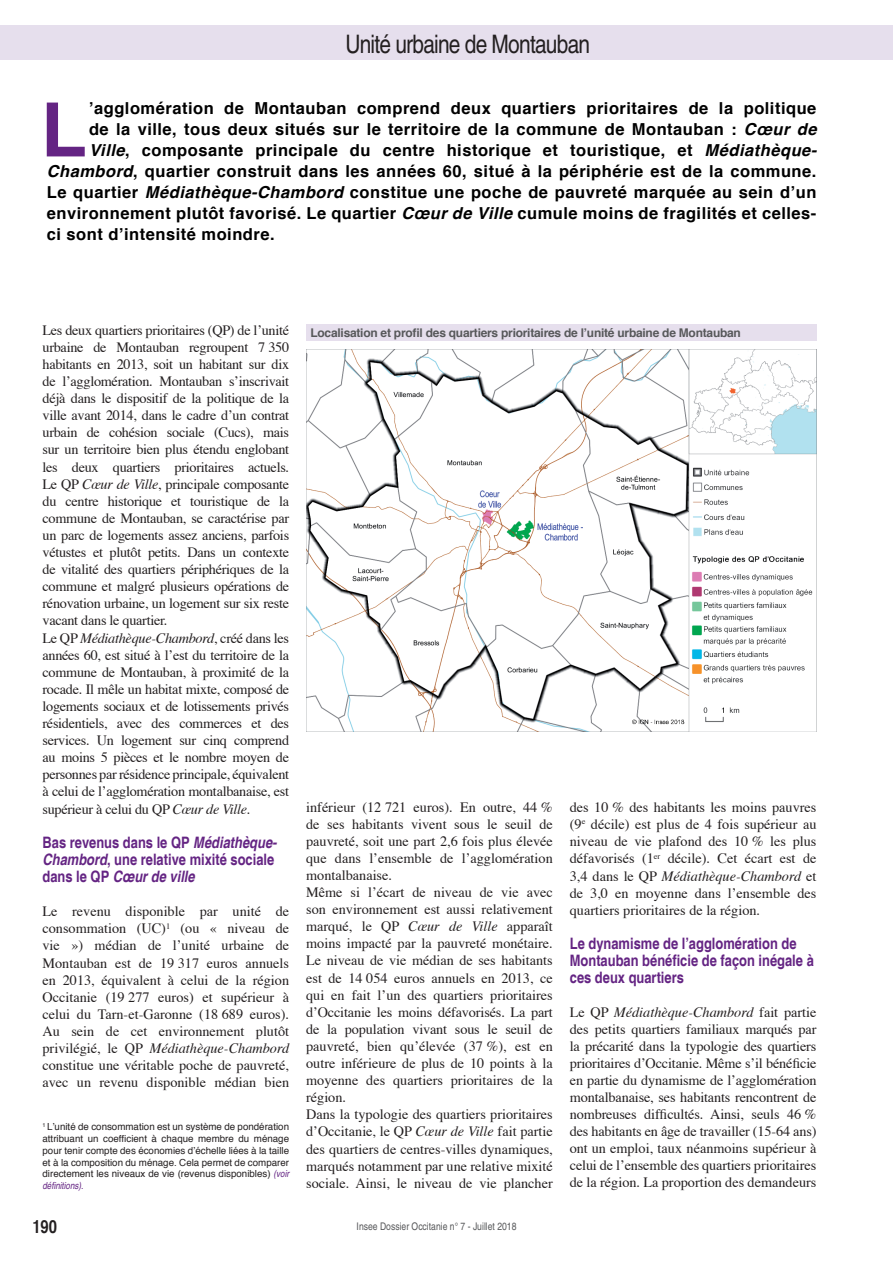
<style>
.page{position:relative;width:893px;height:1263px;background:#fff}
.page>*{position:absolute;margin:0;border:0;box-sizing:border-box;transform-origin:0 0}
.t1{font:700 74.85px "Helvetica";color:#642483}
.t2{font:condensed 25.5px "Helvetica";letter-spacing:-.03em;color:#231f20}
.t3{font:700 condensed 18px "Helvetica";color:#231f20}
.t4{font:700 16.5px "Helvetica";letter-spacing:.03em;color:#000}
.t5{font:700 condensed 15.75px/17.1px "Helvetica";color:#642483}
.t6{font:14.25px/17.1px "Times";letter-spacing:-.02em;color:#231f20;text-align:justify}
.t7{font:14.25px/17.1px "Times";color:#231f20}
.t8{font:700 12px "Helvetica";letter-spacing:-.02em;color:#57585a}
.t9{font:condensed 10.5px "Helvetica";color:#57585a}
.t10{font:9.75px/11.7px "Helvetica";color:#231f20;text-align:justify}
.s1{font-style:italic}
.s2{font-style:italic;font-stretch:condensed;color:#642483}
</style>
<div class="page">
<div style="left:0;top:26px;width:893px;height:34px;background:#e6dfed"></div>
<img style="left:306px;top:349px;width:510px;height:382px">
<div style="left:306px;top:324px;width:510px;height:17px;background:#e6dfed"></div>
<h2 class="t2" style="left:345px;top:29px;width:246px">Unité urbaine de Montauban</h2>
<h1 class="t1" style="left:41px;top:70px;width:47px">L</h1>
<p class="t4" style="left:89px;top:95px;width:729px">’agglomération de Montauban comprend deux quartiers prioritaires de la politique</p>
<p class="t4" style="left:89px;top:116px;width:729px">de la ville, tous deux situés sur le territoire de la commune de Montauban : <span class="s1">Cœur de</span></p>
<p class="t4" style="left:89px;top:137px;width:730px"><span class="s1">Ville</span>, composante principale du centre historique et touristique, et <span class="s1">Médiathèque-</span></p>
<p class="t4" style="left:47px;top:158px;width:771px"><span class="s1">Chambord</span>, quartier construit dans les années 60, situé à la périphérie est de la commune.</p>
<p class="t4" style="left:47px;top:179px;width:771px">Le quartier <span class="s1">Médiathèque-Chambord</span> constitue une poche de pauvreté marquée au sein d’un</p>
<p class="t4" style="left:47px;top:200px;width:771px">environnement plutôt favorisé. Le quartier <span class="s1">Cœur de Ville</span> cumule moins de fragilités et celles-</p>
<p class="t4" style="left:47px;top:221px;width:229px">ci sont d’intensité moindre.</p>
<p class="t6" style="left:43px;top:320px;width:248px;text-align:left">Les deux quartiers prioritaires (QP) de l’unité urbaine de Montauban regroupent 7 350 habitants en 2013, soit un habitant sur dix de l’agglomération. Montauban s’inscrivait déjà dans le dispositif de la politique de la ville avant 2014, dans le cadre d’un contrat urbain de cohésion sociale (Cucs), mais sur un territoire bien plus étendu englobant les deux quartiers prioritaires actuels.<br>Le QP <span class="s1">Cœur de Ville</span>, principale composante du centre historique et touristique de la commune de Montauban, se caractérise par un parc de logements assez anciens, parfois vétustes et plutôt petits. Dans un contexte de vitalité des quartiers périphériques de la commune et malgré plusieurs opérations de rénovation urbaine, un logement sur six reste vacant dans le quartier.<br>Le QP <span class="s1">Médiathèque-Chambord</span>, créé dans les années 60, est situé à l’est du territoire de la commune de Montauban, à proximité de la rocade. Il mêle un habitat mixte, composé de logements sociaux et de lotissements privés résidentiels, avec des commerces et des services. Un logement sur cinq comprend au moins 5 pièces et le nombre moyen de personnes par résidence principale, équivalent à celui de l’agglomération montalbanaise, est supérieur à celui du QP <span class="s1">Cœur de Ville</span>.</p>
<p class="t5" style="left:43px;top:834px;width:239px">Bas revenus dans le QP <span class="s1">Médiathèque-<br>Chambord</span>, une relative mixité sociale d a n s l e Q P <span class="s1">Cœurde ville</span></p>
<p class="t6" style="left:43px;top:902px;width:248px">Le revenu disponible par unité de consommation (UC)<sup>1</sup> (ou « niveau de vie ») médian de l’unité urbaine de Montauban est de 19 317 euros annuels en 2013, équivalent à celui de la région Occitanie (19 277 euros) et supérieur à celui du Tarn-et-Garonne (18 689 euros).<br>Au sein de cet environnement plutôt privilégié, le QP <span class="s1">Médiathèque-Chambord </span>constitue une véritable poche de pauvreté, avec un revenu disponible médian bien</p>
<p class="t10" style="left:43px;top:1121px;width:248px"><sup>1</sup> L’unité de consommation est un système de pondération attribuant un coefficient à chaque membre du ménage pour tenir compte des économies d’échelle liées à la taille et à la composition du ménage. Cela permet de comparer directement les niveaux de vie (revenus disponibles) <span class="s2">(voir définitions).</span></p>
<p class="t8" style="left:310px;top:323px;width:432px">Localisation et profil des quartiers prioritaires de l’unité urbaine de Montauban</p>
<p class="t7" style="left:306px;top:797px;width:248px">inférieur (12 721 euros). En outre, 44 % de ses habitants vivent sous le seuil de pauvreté, soit une part 2,6 fois plus élevée que dans l’ensemble de l’agglomération montalbanaise.<br>Même si l’écart de niveau de vie avec son environnement est aussi relativement marqué, le QP <span class="s1">Cœur de Ville</span> apparaît moins impacté par la pauvreté monétaire.<br>Le niveau de vie médian de ses habitants est de 14 054 euros annuels en 2013, ce qui en fait l’un des quartiers prioritaires d’Occitanie les moins défavorisés. La part de la population vivant sous le seuil de pauvreté, bien qu’élevée (37 %), est en outre inférieure de plus de 10 points à la moyenne des quartiers prioritaires de la région.<br>Dans la typologie des quartiers prioritaires d’Occitanie, le QP <span class="s1">Cœur de Ville</span> fait partie des quartiers de centres-villes dynamiques, marqués notamment par une relative mixité sociale. Ainsi, le niveau de vie plancher</p>
<p class="t6" style="left:570px;top:797px;width:248px">des 10 % des habitants les moins pauvres (9<sup>e</sup> décile) est plus de 4 fois supérieur au niveau de vie plafond des 10 % les plus défavorisés (1<sup>er</sup> décile). Cet écart est de 3,4 dans le QP <span class="s1">Médiathèque-Chambord</span> et de 3,0 en moyenne dans l’ensemble des quartiers prioritaires de la région.</p>
<p class="t5" style="left:570px;top:935px;width:246px">Le dynamisme de l’agglomération de<br>Montauban bénéficie de façon inégale à ces deux quartiers</p>
<p class="t6" style="left:570px;top:1003px;width:248px">Le QP <span class="s1">Médiathèque-Chambord</span> fait partie des petits quartiers familiaux marqués par la précarité dans la typologie des quartiers prioritaires d’Occitanie. Même s’il bénéficie en partie du dynamisme de l’agglomération montalbanaise, ses habitants rencontrent de nombreuses difficultés. Ainsi, seuls 46 % des habitants en âge de travailler (15-64 ans) ont un emploi, taux néanmoins supérieur à celui de l’ensemble des quartiers prioritaires de la région. La proportion des demandeurs</p>
<p class="t3" style="left:32px;top:1216px;width:26px">190</p>
<p class="t9" style="left:357px;top:1221px;width:161px">Insee Dossier Occitanie n° 7 - Juillet 2018</p>
</div>
